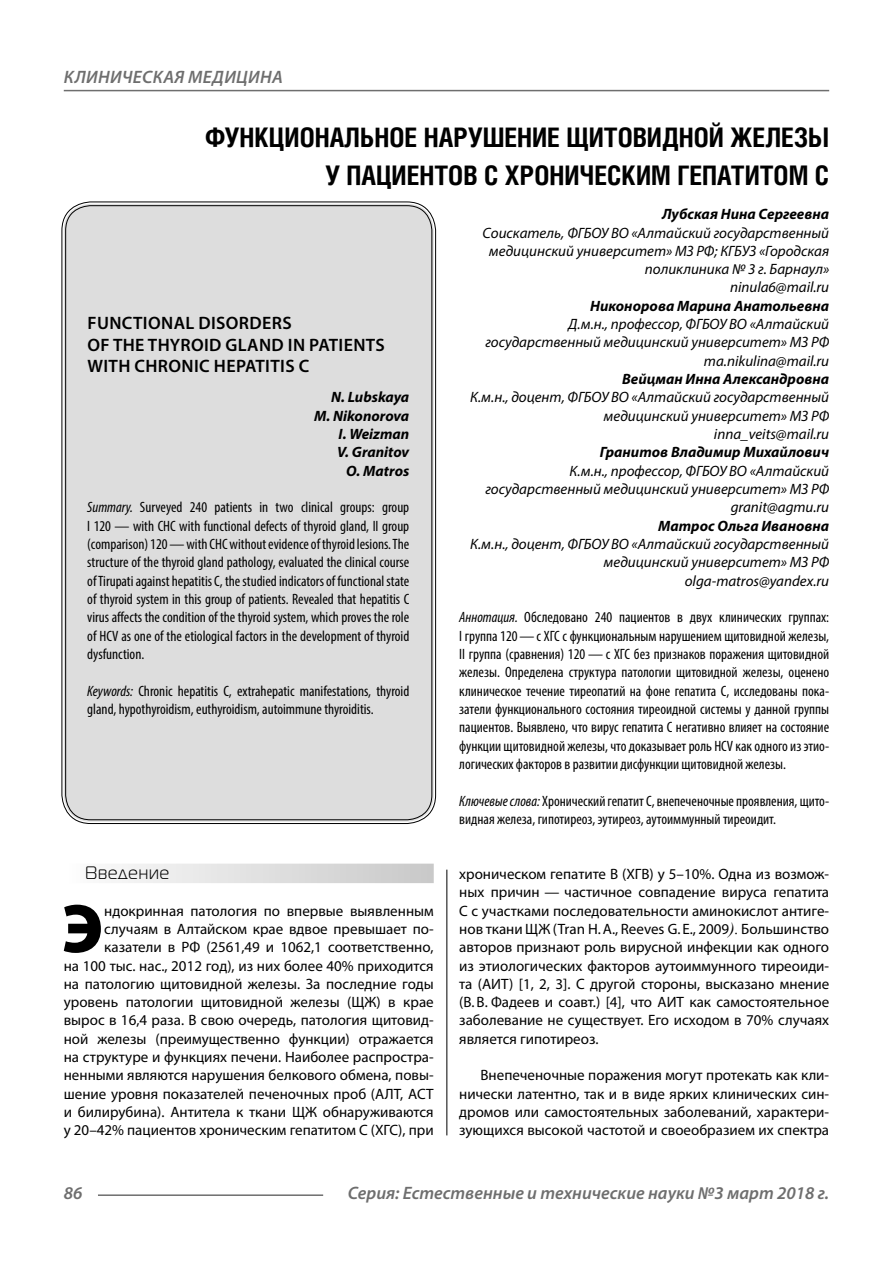
<style>
.page{position:relative;width:893px;height:1263px;background:#fff}
.page>*{position:absolute;margin:0;border:0;box-sizing:border-box;transform-origin:0 0}
.Bukvica{font:900 69.3px "Myriad Pro";color:#000}
.Header{font:700 27px/37.5px "Helios Cond";color:#000;text-align:right}
.Header-eng{font:600 18px/21.6px "Myriad Pro";letter-spacing:.02em;color:#000}
.t1{font:italic 600 18px "Myriad Pro";color:#6e6e6e}
.t2{font:italic 600 18px "Myriad Pro";letter-spacing:.02em;color:#6e6e6e}
.Subheader{font:18px "Magistral C";letter-spacing:.05em;color:#000}
.Bukvica-2{font:15px/18.3px "Myriad Pro";color:#000;text-align:right}
.Annotation-rus{font:condensed 15px/18.3px "Myriad Pro";color:#000;text-align:justify}
.Annotation-eng{font:condensed 15px/18.3px "Myriad Pro";color:#000;text-align:justify}
.Author-doc{font:italic 15px/18.3px "Myriad Pro";color:#000;text-align:right}
.Normal{font:15px/18.3px "Myriad Pro";color:#000;text-align:justify}
.Author{font:italic 700 15px "Myriad Pro";color:#000}
.Author-email{font:italic 15px "Myriad Pro";color:#000}
.Author-eng{font:italic 700 15px "Myriad Pro";color:#000}
.s1{font-style:italic}
.s2{font-family:"Times New Roman";font-style:italic;font-size:16.5px}
</style>
<div class="page">
<hr style="left:98px;top:1194px;width:225px;height:2px;background:#6e6e6e">
<hr style="left:64px;top:90px;width:765px;height:1px;background:#6e6e6e">
<div style="left:64px;top:864px;width:370px;height:19px;background:linear-gradient(to right,#fdfdfd,#c8c8c8)"></div>
<div style="left:64px;top:204px;width:370px;height:618px;background:#ddd;border-radius:27px"></div>
<hr style="left:446px;top:870px;width:1px;height:265px;background:#000">
<p class="t2" style="left:64px;top:66px;width:220px">КЛИНИЧЕСКАЯ МЕДИЦИНА</p>
<p class="Header" style="left:205px;top:118px;width:625px">ФУНКЦИОНАЛЬНОЕ НАРУШЕНИЕ ЩИТОВИДНОЙ ЖЕЛЕЗЫ<br>У ПАЦИЕНТОВ С ХРОНИЧЕСКИМ ГЕПАТИТОМ С</p>
<p class="Author" style="left:662px;top:204px;width:169px">Лубская Нина Сергеевна</p>
<p class="Author-doc" style="left:482px;top:223px;width:348px">Соискатель, ФГБОУ ВО «Алтайский государственный медицинский университет» МЗ РФ; КГБУЗ «Городская поликлиника № 3 г. Барнаул»</p>
<p class="Author-email" style="left:730px;top:278px;width:101px">ninula6@mail.ru</p>
<p class="Author" style="left:590px;top:296px;width:241px">Никонорова Марина Анатольевна</p>
<p class="Author-doc" style="left:485px;top:315px;width:345px">Д.м.н., профессор, ФГБОУ ВО «Алтайский государственный медицинский университет» МЗ РФ</p>
<p class="Author-email" style="left:704px;top:351px;width:127px">ma.nikulina@mail.ru</p>
<p class="Author" style="left:622px;top:369px;width:209px">Вейцман Инна Александровна</p>
<p class="Author-doc" style="left:470px;top:388px;width:361px">К.м.н., доцент, ФГБОУ ВО «Алтайский государственный медицинский университет» МЗ РФ</p>
<p class="Author-email" style="left:714px;top:425px;width:117px">inna_veits@mail.ru</p>
<p class="Author" style="left:600px;top:443px;width:231px">Гранитов Владимир Михайлович</p>
<p class="Author-doc" style="left:485px;top:461px;width:345px">К.м.н., профессор, ФГБОУ ВО «Алтайский государственный медицинский университет» МЗ РФ</p>
<p class="Author-email" style="left:731px;top:498px;width:100px">granit@agmu.ru</p>
<p class="Author" style="left:658px;top:516px;width:173px">Матрос Ольга Ивановна</p>
<p class="Author-doc" style="left:470px;top:535px;width:361px">К.м.н., доцент, ФГБОУ ВО «Алтайский государственный медицинский университет» МЗ РФ</p>
<p class="Author-email" style="left:685px;top:571px;width:146px">olga-matros@yandex.ru</p>
<p class="Annotation-rus" style="left:459px;top:608px;width:371px"><span class="s1">Аннотация.</span> Обследовано 240 пациентов в двух клинических группах:<br>I группа 120—с ХГС с функциональным нарушением щитовидной железы, II группа (сравнения) 120 — с ХГС без признаков поражения щитовидной железы. Определена структура патологии щитовидной железы, оценено клиническое течение тиреопатий на фоне гепатита С, исследованы пока&shy;затели функционального состояния тиреоидной системы у данной группы пациентов. Выявлено, что вирус гепатита С негативно влияет на состояние функции щитовидной железы, что доказывает роль НСV как одного из этио&shy;логических факторов в развитии дисфункции щитовидной железы.</p>
<p class="Annotation-rus" style="left:459px;top:791px;width:371px"><span class="s1">Ключевые слова:</span> Хронический гепатит С, внепеченочные проявления, щито&shy;видная железа, гипотиреоз, эутиреоз, аутоиммунный тиреоидит.</p>
<p class="Header-eng" style="left:87px;top:312px;width:299px">FUNCTIONAL DISORDERS<br>OF THE THYROID GLAND IN PATIENTS<br>WITH CHRONIC HEPATITIS C</p>
<p class="Author-eng" style="left:331px;top:388px;width:80px">N. Lubskaya</p>
<p class="Author-eng" style="left:314px;top:406px;width:97px">M. Nikonorova</p>
<p class="Author-eng" style="left:339px;top:424px;width:72px">I. Weizman</p>
<p class="Author-eng" style="left:337px;top:443px;width:74px">V. Granitov</p>
<p class="Author-eng" style="left:346px;top:461px;width:65px">O. Matros</p>
<p class="Annotation-eng" style="left:87px;top:498px;width:324px"><span class="s1">Summary.</span> Surveyed 240 patients in two clinical groups: group I 120 — with CHC with functional defects of thyroid gland, II group (comparison) 120 — with CHC without evidence of thyroid lesions. The structure of the thyroid gland pathology, evaluated the clinical course of Tirupati against hepatitis C, the studied indicators of functional state of thyroid system in this group of patients. Revealed that hepatitis C virus affects the condition of the thyroid system, which proves the role of HCV as one of the etiological factors in the development of thyroid dysfunction.</p>
<p class="Annotation-eng" style="left:87px;top:681px;width:324px"><span class="s1">Keywords:</span> Chronic hepatitis C, extrahepatic manifestations, thyroid gland, hypothyroidism, euthyroidism, autoimmune thyroiditis.</p>
<p class="Subheader" style="left:85px;top:863px;width:86px">Введение</p>
<p class="Bukvica" style="left:62px;top:882px;width:43px">Э</p>
<p class="Bukvica-2" style="left:64px;top:901px;width:371px">ндокринная патология по впервые выявленным случаям в Алтайском крае вдвое превышает по&shy;казатели в РФ (2561,49 и 1062,1 соответственно,<br>на 100 тыс. нас., 2012 год), из них более 40% приходится на патологию щитовидной железы. За последние годы уровень патологии щитовидной железы (ЩЖ) в крае вырос в 16,4 раза. В свою очередь, патология щитовид&shy;ной железы (преимущественно функции) отражается на структуре и функциях печени. Наиболее распростра&shy;ненными являются нарушения белкового обмена, повы&shy;шение уровня показателей печеночных проб (АЛТ, АСТ и билирубина). Антитела к ткани ЩЖ обнаруживаются у 20–42% пациентов хроническим гепатитом С (ХГС), при</p>
<p class="Bukvica-2" style="left:459px;top:864px;width:371px;text-align:justify">хроническом гепатите В (ХГВ) у 5–10%. Одна из возмож&shy;ных причин — частичное совпадение вируса гепатита С с участками последовательности аминокислот антиге&shy;нов ткани ЩЖ (Tran H.A., Reeves G. E., 2009<span class="s2">).</span> Большинство авторов признают роль вирусной инфекции как одного из этиологических факторов аутоиммунного тиреоиди&shy;та (АИТ) [1, 2, 3]. С другой стороны, высказано мнение (В.В. Фадеев и соавт.) [4], что АИТ как самостоятельное заболевание не существует. Его исходом в 70% случаях является гипотиреоз.</p>
<p class="Normal" style="left:459px;top:1066px;width:371px;text-indent:21px">Внепеченочные поражения могут протекать как кли&shy;нически латентно, так и в виде ярких клинических син&shy;дромов или самостоятельных заболеваний, характери&shy;зующихся высокой частотой и своеобразием их спектра</p>
<p class="t1" style="left:64px;top:1182px;width:20px">86</p>
<p class="t1" style="left:348px;top:1182px;width:483px">Серия: Естественные и технические науки №3 март 2018 г.</p>
</div>
